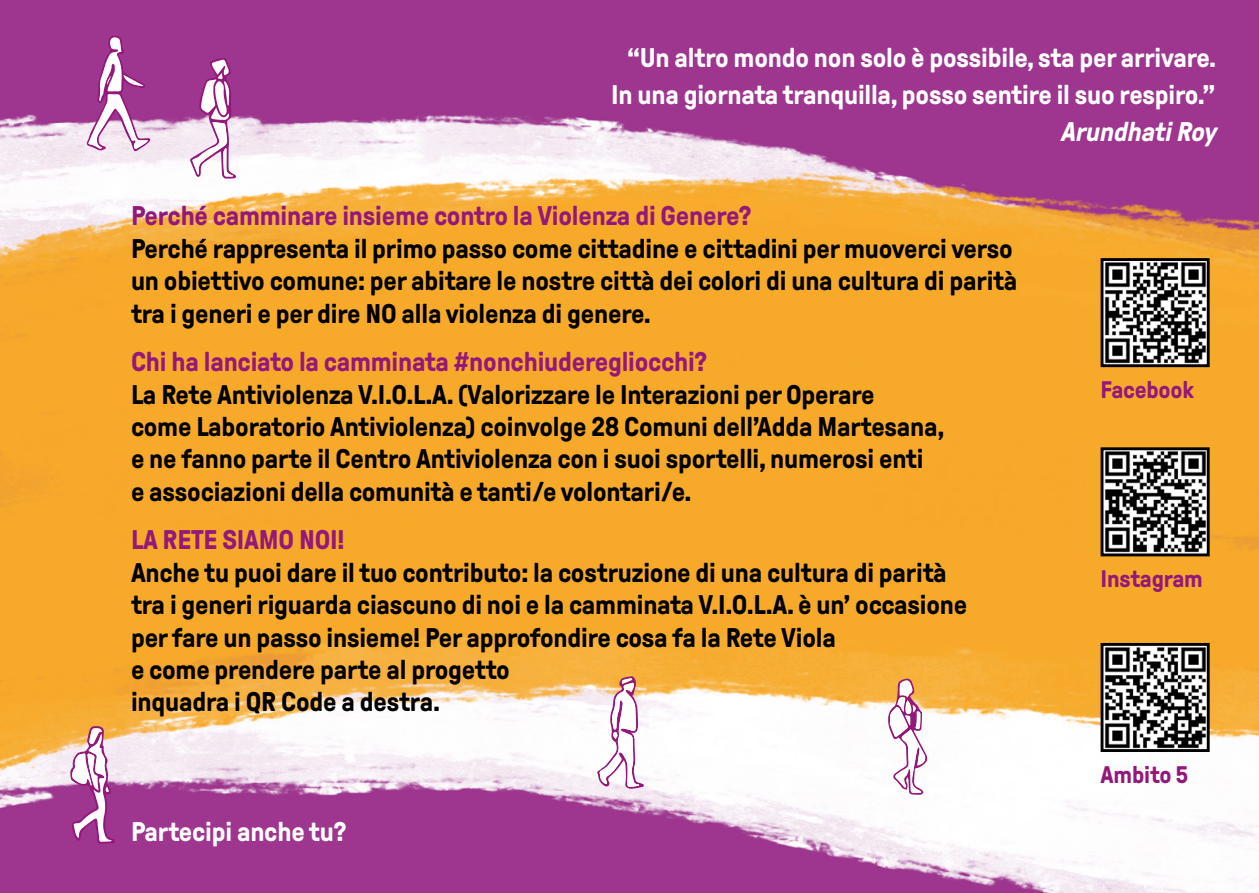
<style>
.page{position:relative;width:1259px;height:893px;background:#fff}
.page>*{position:absolute;margin:0;border:0;box-sizing:border-box;transform-origin:0 0}
.t1{font:700 27px/32.4px "GT Pressura";letter-spacing:-.01em;color:#000}
.t2{font:700 27px/36.6px "GT Pressura";letter-spacing:-.01em;color:#fff;text-align:center}
.t3{font:700 27px "GT Pressura";letter-spacing:-.01em;color:#93187a}
.t4{font:italic 700 27px "GT Pressura";color:#fff}
.t5{font:700 24px "GT Pressura";letter-spacing:-.01em;color:#93187a}
</style>
<div class="page">
<img style="left:0;top:0;width:1259px;height:893px">
<img style="left:1104px;top:262px;width:101px;height:101px">
<div style="left:1100px;top:258px;width:109px;height:109px;border:3px solid #000"></div>
<img style="left:1104px;top:451px;width:101px;height:101px">
<div style="left:1100px;top:447px;width:109px;height:109px;border:3px solid #000"></div>
<img style="left:1104px;top:647px;width:101px;height:101px">
<div style="left:1100px;top:643px;width:109px;height:109px;border:3px solid #000"></div>
<svg style="left:69px;top:726px;width:46px;height:118px"></svg>
<svg style="left:189px;top:57px;width:47px;height:122px"></svg>
<svg style="left:596px;top:676px;width:48px;height:113px"></svg>
<svg style="left:887px;top:678px;width:41px;height:117px"></svg>
<svg style="left:86px;top:36px;width:65px;height:116px"></svg>
<p class="t2" style="left:611px;top:40px;width:606px">“Un altro mondo non solo è possibile, sta per arrivare.<br>In una giornata tranquilla, posso sentire il suo respiro.”</p>
<p class="t4" style="left:1060px;top:117px;width:157px">ArundhatiRoy</p>
<p class="t3" style="left:131px;top:202px;width:622px">Perché camminare insieme contro la Violenza di Genere?</p>
<p class="t1" style="left:131px;top:233px;width:887px">Perché rappresenta il primo passo come cittadine e cittadini per muoverci verso un obiettivo comune: per abitare le nostre città dei colori di una cultura di parità tra i generi e per dire NO alla violenza di genere.</p>
<p class="t3" style="left:131px;top:347px;width:577px">Chi ha lanciato la camminata #nonchiuderegliocchi?</p>
<p class="t1" style="left:131px;top:378px;width:815px">La Rete Antiviolenza V.I.O.L.A. (Valorizzare le Interazioni per Operare<br>come Laboratorio Antiviolenza) coinvolge 28 Comuni dell’Adda Martesana, e ne fanno parte il Centro Antiviolenza con i suoi sportelli, numerosi enti<br>e associazioni della comunità e tanti/e volontari/e.</p>
<p class="t3" style="left:131px;top:526px;width:215px">LA RETE SIAMO NOI!</p>
<p class="t1" style="left:131px;top:557px;width:838px">Anche tu puoi dare il tuo contributo: la costruzione di una cultura di parità tra i generi riguarda ciascuno di noi e la camminata V.I.O.L.A. è un’ occasione per fare un passo insieme! Per approfondire cosa fa la Rete Viola<br>e come prendere parte al progetto<br>inquadra i QR Code a destra.</p>
<p class="t2" style="left:131px;top:813px;width:217px">Partecipi anche tu?</p>
<p class="t5" style="left:1100px;top:377px;width:95px">Facebook</p>
<p class="t5" style="left:1100px;top:566px;width:104px">Instagram</p>
<p class="t5" style="left:1100px;top:761px;width:89px">Ambito 5</p>
</div>
